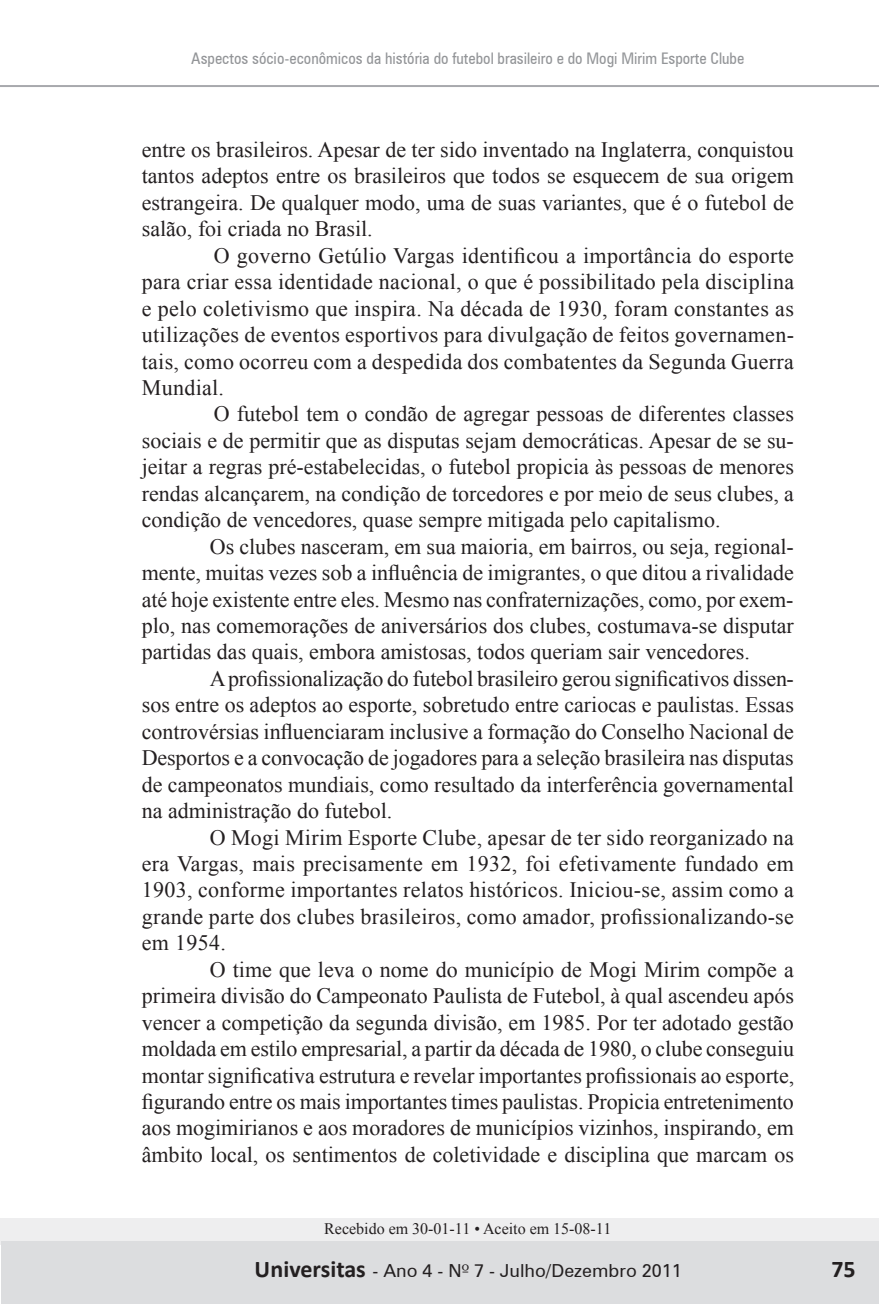
<style>
.page{position:relative;width:879px;height:1304px;background:#fff}
.page>*{position:absolute;margin:0;border:0;box-sizing:border-box;transform-origin:0 0}
.t1{font:700 24px "Calibri";color:#231f20}
.t2{font:22px/26.4px "Times New Roman";color:#231f20;text-align:justify}
.t3{font:18px "Zurich BT";color:#231f20}
.t4{font:condensed 16px "Zurich BT";color:#939598}
.t5{font:16px "Times New Roman";color:#231f20}
.s1{font-family:"Zapf Humanist 601 BT"}
</style>
<div class="page">
<div style="left:0;top:1218px;width:879px;height:27px;background:#eeeeef"></div>
<div style="left:1px;top:1242px;width:878px;height:62px;background:#dcdddf"></div>
<hr style="left:0;top:85px;width:879px;height:2px;background:#a8a9ad">
<p class="t4" style="left:191px;top:48px;width:554px">Aspectos sócio-econômicos da história do futebol brasileiro e do Mogi Mirim Esporte Clube</p>
<p class="t2" style="left:142px;top:136px;width:654px">entre os brasileiros. Apesar de ter sido inventado na Inglaterra, conquistou tantos adeptos entre os brasileiros que todos se esquecem de sua origem estrangeira. De qualquer modo, uma de suas variantes, que é o futebol de salão, foi criada no Brasil.</p>
<p class="t2" style="left:142px;top:242px;width:654px;text-indent:72px">O governo Getúlio Vargas identificou a importância do esporte para criar essa identidade nacional, o que é possibilitado pela disciplina e pelo coletivismo que inspira. Na década de 1930, foram constantes as utilizações de eventos esportivos para divulgação de feitos governamen&shy;tais, como ocorreu com a despedida dos combatentes da Segunda Guerra Mundial.</p>
<p class="t2" style="left:142px;top:401px;width:654px;text-indent:72px">O futebol tem o condão de agregar pessoas de diferentes classes sociais e de permitir que as disputas sejam democráticas. Apesar de se su&shy;jeitar a regras pré-estabelecidas, o futebol propicia às pessoas de menores rendas alcançarem, na condição de torcedores e por meio de seus clubes, a condição de vencedores, quase sempre mitigada pelo capitalismo.</p>
<p class="t2" style="left:142px;top:533px;width:653px;text-indent:68px">Os clubes nasceram, em sua maioria, em bairros, ou seja, regional&shy;mente, muitas vezes sob a influência de imigrantes, o que ditou a rivalidade até hoje existente entre eles. Mesmo nas confraternizações, como, por exem&shy;plo, nas comemorações de aniversários dos clubes, costumava-se disputar partidas das quais, embora amistosas, todos queriam sair vencedores.</p>
<p class="t2" style="left:142px;top:665px;width:654px;text-indent:68px">A profissionalização do futebol brasileiro gerou significativos dissen&shy;sos entre os adeptos ao esporte, sobretudo entre cariocas e paulistas. Essas controvérsias influenciaram inclusive a formação do Conselho Nacional de Desportos e a convocação de jogadores para a seleção brasileira nas disputas de campeonatos mundiais, como resultado da interferência governamental na administração do futebol.</p>
<p class="t2" style="left:142px;top:824px;width:654px;text-indent:68px">O Mogi Mirim Esporte Clube, apesar de ter sido reorganizado na era Vargas, mais precisamente em 1932, foi efetivamente fundado em 1903, conforme importantes relatos históricos. Iniciou-se, assim como a grande parte dos clubes brasileiros, como amador, profissionalizando-se em 1954.</p>
<p class="t2" style="left:142px;top:956px;width:654px;text-indent:68px">O time que leva o nome do município de Mogi Mirim compõe a primeira divisão do Campeonato Paulista de Futebol, à qual ascendeu após vencer a competição da segunda divisão, em 1985. Por ter adotado gestão moldada em estilo empresarial, a partir da década de 1980, o clube conseguiu montar significativa estrutura e revelar importantes profissionais ao esporte, figurando entre os mais importantes times paulistas. Propicia entretenimento aos mogimirianos e aos moradores de municípios vizinhos, inspirando, em âmbito local, os sentimentos de coletividade e disciplina que marcam os</p>
<p class="t5" style="left:324px;top:1218px;width:289px">Recebido em 30-01-11 • Aceito em 15-08-11</p>
<p class="t1" style="left:254px;top:1254px;width:113px">Universitas</p>
<p class="t3" style="left:423px;top:1260px;width:11px">2</p>
<p class="t3" style="left:474px;top:1260px;width:209px">7 - Julho/Dezembro 2011</p>
<p class="t1" style="left:832px;top:1253px;width:26px">75</p>
<p class="t3" style="left:372px;top:1260px;width:113px">- Ano 4 - N<span class="s1">º</span> 3</p>
<p class="t3" style="left:662px;top:1260px;width:21px">09</p>
</div>
